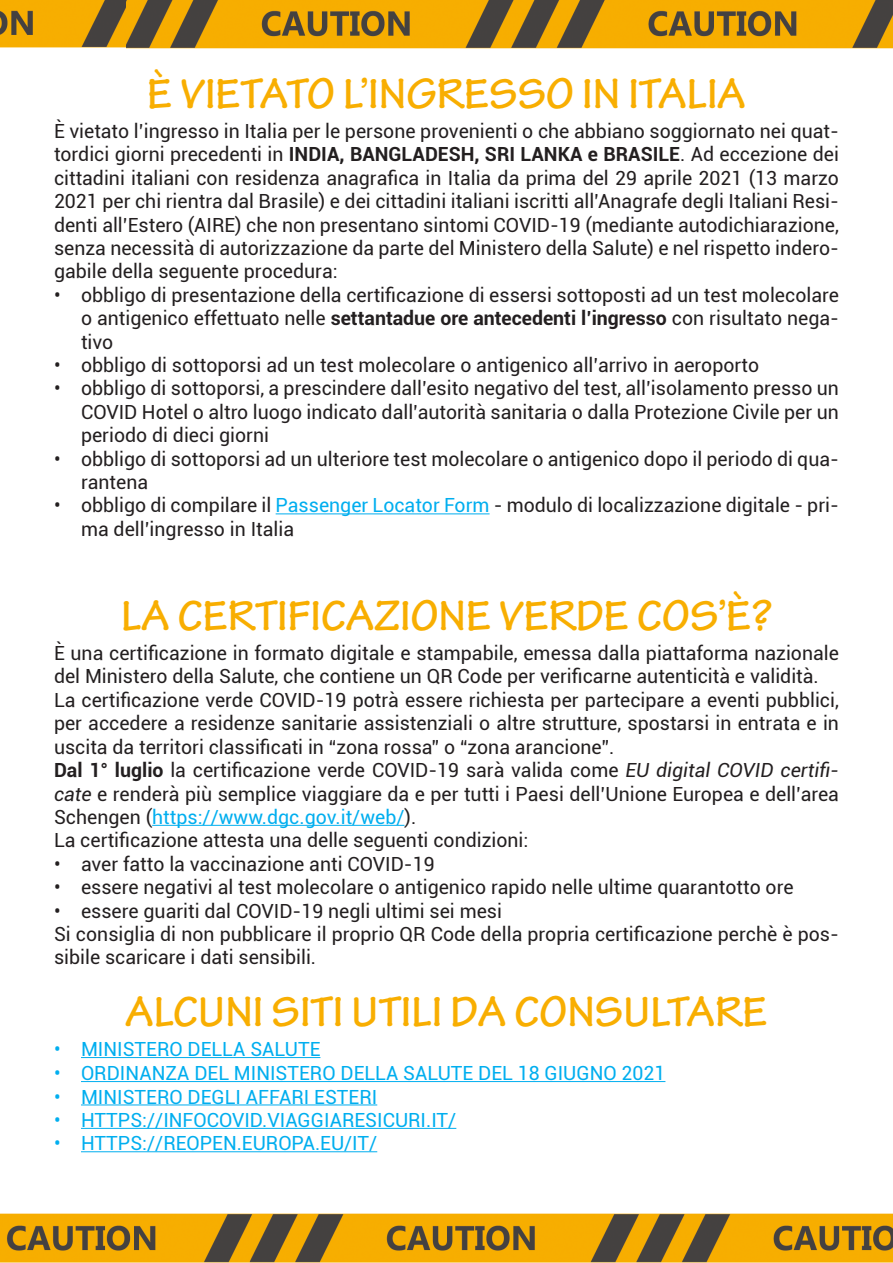
<style>
.page{position:relative;width:893px;height:1263px;background:#fff}
.page>*{position:absolute;margin:0;border:0;box-sizing:border-box;transform-origin:0 0}
.t1{font:700 45px "Tekton Pro";color:#f8ae01}
.t2{font:19.5px/23.4px "Roboto";color:#231f20}
.t3{font:19.5px "Roboto";color:#00aeef}
.s1{font-weight:700}
.s2{color:#00aeef}
.s3{font-style:italic}
</style>
<div class="page">
<img style="left:0;top:0;width:126px;height:48px">
<img style="left:0;top:1213px;width:251px;height:50px">
<img style="left:126px;top:0;width:767px;height:49px">
<hr style="left:276px;top:513px;width:214px;height:1px;background:#00aeef">
<hr style="left:152px;top:825px;width:252px;height:1px;background:#00aeef">
<hr style="left:81px;top:1057px;width:239px;height:1px;background:#00aeef">
<hr style="left:81px;top:1081px;width:584px;height:1px;background:#00aeef">
<hr style="left:81px;top:1104px;width:296px;height:1px;background:#00aeef">
<hr style="left:81px;top:1128px;width:375px;height:1px;background:#00aeef">
<hr style="left:81px;top:1151px;width:296px;height:1px;background:#00aeef">
<img style="left:251px;top:1213px;width:642px;height:50px">
<h1 class="t1" style="left:147px;top:67px;width:80px">È VIETATO</h1>
<h1 class="t1" style="left:343px;top:67px;width:52px">L’INGRESSO</h1>
<h1 class="t1" style="left:582px;top:67px;width:79px">IN ITALIA</h1>
<p class="t2" style="left:54px;top:119px;width:786px">È vietato l’ingresso in Italia per le persone provenienti o che abbiano soggiornato nei quat&shy;tordici giorni precedenti in <span class="s1">India, Bangladesh, Sri Lan</span></p>
<p class="t2" style="left:54px;top:142px;width:786px;text-align:justify;text-indent:504px"><span class="s1">ka e Brasile</span>. Ad eccezione dei cittadini italiani con residenza anagrafica in Italia da prima del 29 aprile 2021 (13 marzo 2021 per chi rientra dal Brasile) e dei cittadini italiani iscritti all’Anagrafe degli Italiani Resi&shy;denti all’Estero (AIRE) che non presentano sintomi COVID-19 (mediante autodichiarazione, senza necessità di autorizzazione da parte del Ministero della Salute) e nel rispetto indero&shy;gabile della seguente procedura:</p>
<p class="t2" style="left:81px;top:282px;width:759px;text-align:justify;text-indent:-27px">• obbligo di presentazione della certificazione di essersi sottoposti ad un test molecolare o antigenico effettuato nelle <span class="s1">settantadue ore antecedenti l’ingresso</span> con risultato nega&shy;tivo</p>
<p class="t2" style="left:54px;top:353px;width:707px">• obbligo di sottoporsi ad un test molecolare o antigenico all’arrivo in aeroporto</p>
<p class="t2" style="left:81px;top:376px;width:759px;text-align:justify;text-indent:-27px">• obbligo di sottoporsi, a prescindere dall’esito negativo del test, all’isolamento presso un COVID Hotel o altro luogo indicato dall’autorità sanitaria o dalla Protezione Civile per un periodo di dieci giorni</p>
<p class="t2" style="left:81px;top:446px;width:759px;text-indent:-27px">• obbligo di sottoporsi ad un ulteriore test molecolare o antigenico dopo il periodo di qua&shy;rantena</p>
<p class="t2" style="left:81px;top:493px;width:759px;text-indent:-27px">• obbligo di compilare il <span class="s2">Passenger Locator Form</span> - modulo di localizzazione digitale - pri&shy;ma dell’ingresso in Italia</p>
<h1 class="t1" style="left:121px;top:589px;width:652px">LA CERTIFICAZIONE VERDE COS’È?</h1>
<p class="t2" style="left:54px;top:641px;width:786px">È una certificazione in formato digitale e stampabile, emessa dalla piattaforma nazionale del Ministero della Salute, che contiene un QR Code per verificarne autenticità e validità.<br>La certificazione verde COVID-19 potrà essere richiesta per partecipare a eventi pubblici, per accedere a residenze sanitarie assistenziali o altre strutture, spostarsi in entrata e in uscita da territori classificati in “zona rossa” o “zona arancione”.<br><span class="s1">Dal 1° luglio</span> la certificazione verde COVID-19 sarà valida come <span class="s3">EU digital COVID certifi&shy;cate</span> e renderà più semplice viaggiare da e per tutti i Paesi dell’Unione Europea e dell’area Schengen (<span class="s2">https://www.dgc.gov.it/web/</span>).<br>La certificazione attesta una delle seguenti condizioni:</p>
<p class="t2" style="left:54px;top:851px;width:382px">• aver fatto la vaccinazione anti COVID-19</p>
<p class="t2" style="left:54px;top:875px;width:741px">• essere negativi al test molecolare o antigenico rapido nelle ultime quarantotto ore</p>
<p class="t2" style="left:54px;top:898px;width:786px">• essere guariti dal COVID-19 negli ultimi sei mesi<br>Si consiglia di non pubblicare il proprio QR Code della propria certificazione perchè è pos&shy;sibile scaricare i dati sensibili.</p>
<h1 class="t1" style="left:126px;top:985px;width:24px">ALCUNI</h1>
<h1 class="t1" style="left:272px;top:985px;width:18px">SITI</h1>
<h1 class="t1" style="left:351px;top:985px;width:19px">UTILI</h1>
<h1 class="t1" style="left:450px;top:985px;width:91px">DA CONSULTARE</h1>
<p class="t3" style="left:54px;top:1035px;width:56px">• Ministero</p>
<p class="t3" style="left:188px;top:1035px;width:13px">della</p>
<p class="t3" style="left:250px;top:1035px;width:25px">Salute</p>
<p class="t3" style="left:54px;top:1059px;width:153px">• Ordi nanza del</p>
<p class="t3" style="left:234px;top:1059px;width:78px">Ministero</p>
<p class="t3" style="left:341px;top:1059px;width:12px">dell</p>
<p class="t3" style="left:386px;top:1059px;width:104px">a Salute del</p>
<p class="t3" style="left:518px;top:1059px;width:149px">18 giugno 2021</p>
<p class="t3" style="left:54px;top:1083px;width:56px">• Ministero</p>
<p class="t3" style="left:188px;top:1083px;width:11px">degli</p>
<p class="t3" style="left:246px;top:1083px;width:23px">Affari</p>
<p class="t3" style="left:314px;top:1083px;width:22px">Esteri</p>
<p class="t3" style="left:54px;top:1106px;width:40px">• https</p>
<p class="t3" style="left:142px;top:1106px;width:33px">://infocovid</p>
<p class="t3" style="left:262px;top:1106px;width:17px">.viaggiaresicuri</p>
<p class="t3" style="left:426px;top:1106px;width:32px">.it/</p>
<p class="t3" style="left:54px;top:1130px;width:40px">• https</p>
<p class="t3" style="left:142px;top:1130px;width:34px">://reopen</p>
<p class="t3" style="left:237px;top:1130px;width:19px">.europa</p>
<p class="t3" style="left:315px;top:1130px;width:64px">.eu/it/</p>
</div>
